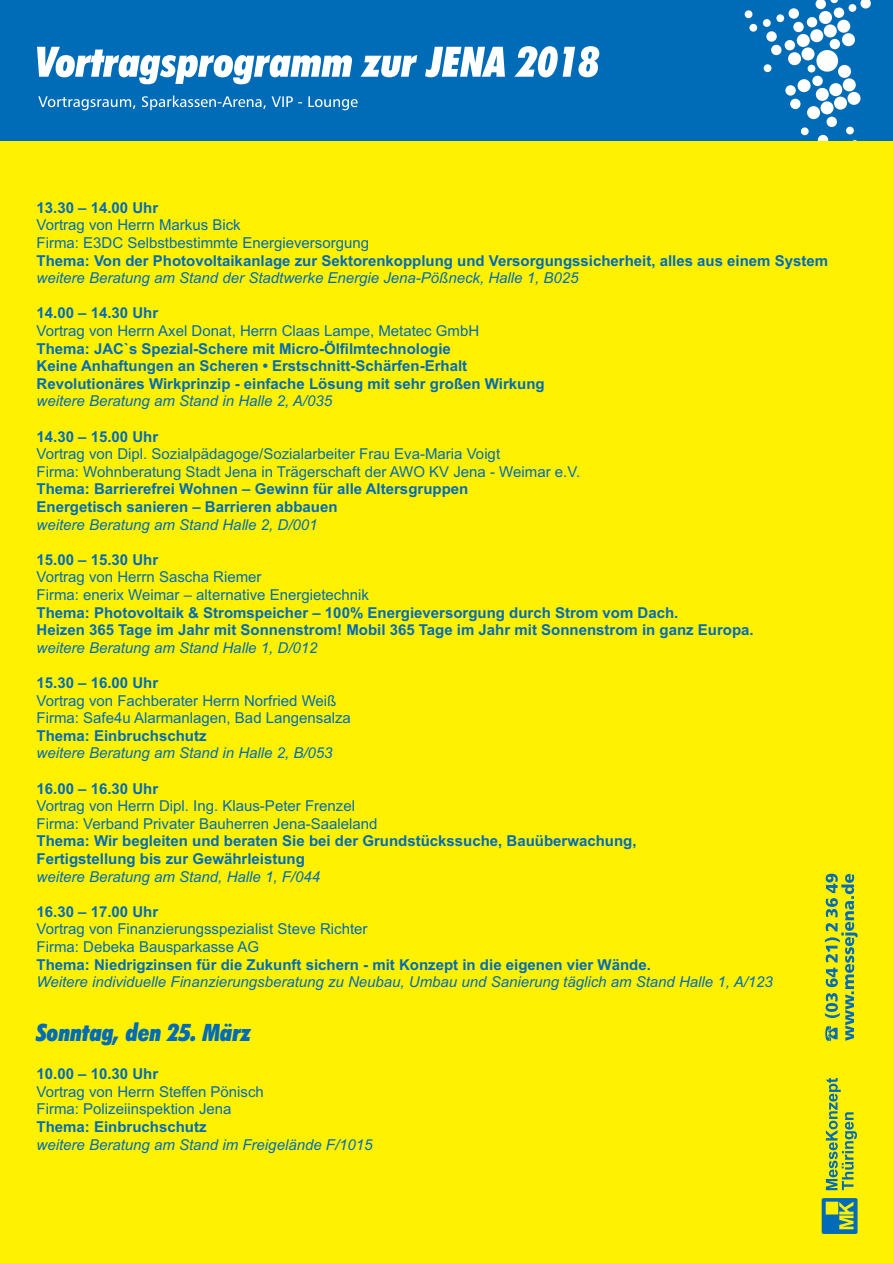
<style>
.page{position:relative;width:893px;height:1263px;background:#fff101}
.page>*{position:absolute;margin:0;border:0;box-sizing:border-box;transform-origin:0 0}
.t1{font:italic 900 condensed 24px "Futura BT";color:#006cb7}
.t2{font:700 15px/17.5px "Arial";color:#006cb7}
.t3{font:15px/17.5px "Arial";color:#006cb7}
.t4{font:italic 15px "Arial";color:#006cb7}
</style>
<div class="page">
<div style="left:0;top:0;width:893px;height:140px;background:#006cb7"></div>
<svg style="left:744px;top:0;width:127px;height:140px"></svg>
<svg style="left:37px;top:46px;width:562px;height:38px"></svg>
<svg style="left:38px;top:96px;width:320px;height:14px"></svg>
<svg style="left:826px;top:1078px;width:31px;height:112px"></svg>
<svg style="left:822px;top:1198px;width:35px;height:36px"></svg>
<svg style="left:825px;top:874px;width:33px;height:167px"></svg>
<p class="t2" style="left:37px;top:200px;width:123px">13.30 – 14.00 Uhr</p>
<p class="t3" style="left:37px;top:218px;width:334px">Vortrag von Herrn Markus Bick<br>Firma: E3DC Selbstbestimmte Energieversorgung</p>
<p class="t2" style="left:37px;top:253px;width:793px">Thema: Von der Photovoltaikanlage zur Sektorenkopplung und Versorgungssicherheit, alles aus einem System</p>
<p class="t4" style="left:37px;top:272px;width:543px">weitere Beratung am Stand der Stadtwerke Energie Jena-Pößneck, Halle 1, B025</p>
<p class="t2" style="left:37px;top:306px;width:123px">14.00 – 14.30 Uhr</p>
<p class="t3" style="left:37px;top:323px;width:444px">Vortrag von Herrn Axel Donat, Herrn Claas Lampe, Metatec GmbH</p>
<p class="t2" style="left:37px;top:341px;width:510px">Thema: JAC`s Spezial-Schere mit Micro-Ölfilmtechnologie<br>Keine Anhaftungen an Scheren • Erstschnitt-Schärfen-Erhalt<br>Revolutionäres Wirkprinzip - einfache Lösung mit sehr großen Wirkung</p>
<p class="t4" style="left:37px;top:395px;width:297px">weitere Beratung am Stand in Halle 2, A/035</p>
<p class="t2" style="left:37px;top:429px;width:123px">14.30 – 15.00 Uhr</p>
<p class="t3" style="left:37px;top:446px;width:545px">Vortrag von Dipl. Sozialpädagoge/Sozialarbeiter Frau Eva-Maria Voigt<br>Firma: Wohnberatung Stadt Jena in Trägerschaft der AWO KV Jena - Weimar e.V.</p>
<p class="t2" style="left:37px;top:482px;width:433px">Thema: Barrierefrei Wohnen – Gewinn für alle Altersgruppen<br>Energetisch sanieren – Barrieren abbauen</p>
<p class="t4" style="left:37px;top:519px;width:282px">weitere Beratung am Stand Halle 2, D/001</p>
<p class="t2" style="left:37px;top:552px;width:123px">15.00 – 15.30 Uhr</p>
<p class="t3" style="left:37px;top:570px;width:334px">Vortrag von Herrn Sascha Riemer<br>Firma: enerix Weimar – alternative Energietechnik</p>
<p class="t2" style="left:37px;top:605px;width:719px">Thema: Photovoltaik &amp; Stromspeicher – 100% Energieversorgung durch Strom vom Dach.<br>Heizen 365 Tage im Jahr mit Sonnenstrom! Mobil 365 Tage im Jahr mit Sonnenstrom in ganz Europa.</p>
<p class="t4" style="left:37px;top:642px;width:282px">weitere Beratung am Stand Halle 1, D/012</p>
<p class="t2" style="left:37px;top:675px;width:123px">15.30 – 16.00 Uhr</p>
<p class="t3" style="left:37px;top:693px;width:316px">Vortrag von Fachberater Herrn Norfried Weiß<br>Firma: Safe4u Alarmanlagen, Bad Langensalza</p>
<p class="t2" style="left:37px;top:728px;width:172px">Thema: Einbruchschutz</p>
<p class="t4" style="left:37px;top:747px;width:297px">weitere Beratung am Stand in Halle 2, B/053</p>
<p class="t2" style="left:37px;top:781px;width:123px">16.00 – 16.30 Uhr</p>
<p class="t3" style="left:37px;top:798px;width:342px">Vortrag von Herrn Dipl. Ing. Klaus-Peter Frenzel<br>Firma: Verband Privater Bauherren Jena-Saaleland</p>
<p class="t2" style="left:37px;top:834px;width:602px">Thema: Wir begleiten und beraten Sie bei der Grundstückssuche, Bauüberwachung,<br>Fertigstellung bis zur Gewährleistung</p>
<p class="t4" style="left:37px;top:871px;width:285px">weitere Beratung am Stand, Halle 1, F/044</p>
<p class="t2" style="left:37px;top:904px;width:123px">16.30 – 17.00 Uhr</p>
<p class="t3" style="left:37px;top:922px;width:332px">Vortrag von Finanzierungsspezialist Steve Richter<br>Firma: Debeka Bausparkasse AG</p>
<p class="t2" style="left:37px;top:957px;width:616px">Thema: Niedrigzinsen für die Zukunft sichern - mit Konzept in die eigenen vier Wände.</p>
<p class="t4" style="left:37px;top:976px;width:738px">Weitere individuelle Finanzierungsberatung zu Neubau, Umbau und Sanierung täglich am Stand Halle 1, A/123</p>
<h1 class="t1" style="left:37px;top:1023px;width:216px">Sonntag, den 25. März</h1>
<p class="t2" style="left:37px;top:1066px;width:123px">10.00 – 10.30 Uhr</p>
<p class="t3" style="left:37px;top:1084px;width:229px">Vortrag von Herrn Steffen Pönisch<br>Firma: Polizeiinspektion Jena</p>
<p class="t2" style="left:37px;top:1119px;width:172px">Thema: Einbruchschutz</p>
<p class="t4" style="left:37px;top:1139px;width:337px">weitere Beratung am Stand im Freigelände F/1015</p>
</div>
